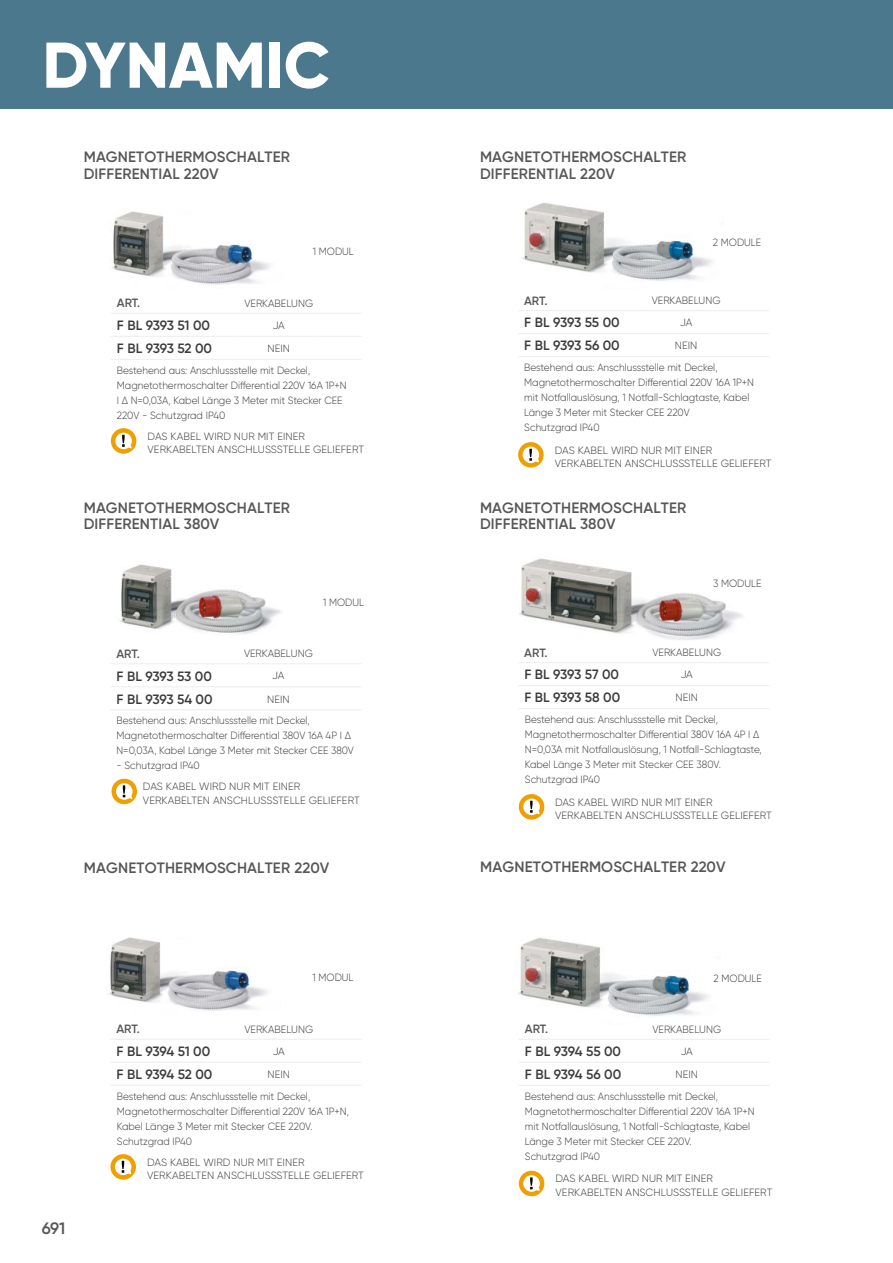
<style>
.page{position:relative;width:893px;height:1263px;background:#fff}
.page>*{position:absolute;margin:0;border:0;box-sizing:border-box;transform-origin:0 0}
.t1{font:800 64.5px "Gilroy";color:#fff}
.t2{font:600 16.5px "Gilroy";color:#575756}
.t3{font:600 15px/16.5px "Gilroy";letter-spacing:.01em;color:#575756}
.t4{font:600 13.5px/23px "Gilroy";letter-spacing:-.015em;color:#3c3c3b}
.t5{font:600 12px "Gilroy";letter-spacing:-.01em;color:#575756}
.t6{font:300 10.5px/15px "Gilroy";color:#3c3c3b;scale:.95 1}
.t7{font:300 10.5px/22.6px "Gilroy";color:#3c3c3b}
</style>
<div class="page">
<div style="left:0;top:0;width:893px;height:108px;background:#4b788c"></div>
<svg style="left:111px;top:428px;width:25px;height:26px"></svg>
<div style="left:115px;top:433px;width:17px;height:16px;background:#fff;border-radius:50%"></div>
<svg style="left:122px;top:435px;width:10px;height:13px"></svg>
<svg style="left:518px;top:442px;width:26px;height:26px"></svg>
<div style="left:523px;top:447px;width:16px;height:16px;background:#fff;border-radius:50%"></div>
<svg style="left:529px;top:449px;width:10px;height:13px"></svg>
<hr style="left:518px;top:310px;width:128px;height:1px;background:#ededed">
<hr style="left:646px;top:310px;width:80px;height:1px;background:#ededed">
<hr style="left:726px;top:310px;width:43px;height:1px;background:#ededed">
<hr style="left:518px;top:333px;width:128px;height:1px;background:#ededed">
<hr style="left:646px;top:333px;width:80px;height:1px;background:#ededed">
<hr style="left:726px;top:333px;width:43px;height:1px;background:#ededed">
<hr style="left:518px;top:356px;width:128px;height:1px;background:#ededed">
<hr style="left:646px;top:356px;width:80px;height:1px;background:#ededed">
<hr style="left:726px;top:356px;width:43px;height:1px;background:#ededed">
<hr style="left:111px;top:313px;width:127px;height:1px;background:#ededed">
<hr style="left:238px;top:313px;width:81px;height:1px;background:#ededed">
<hr style="left:319px;top:313px;width:43px;height:1px;background:#ededed">
<hr style="left:111px;top:336px;width:127px;height:1px;background:#ededed">
<hr style="left:238px;top:336px;width:81px;height:1px;background:#ededed">
<hr style="left:319px;top:336px;width:43px;height:1px;background:#ededed">
<hr style="left:111px;top:359px;width:127px;height:1px;background:#ededed">
<hr style="left:238px;top:359px;width:81px;height:1px;background:#ededed">
<hr style="left:319px;top:359px;width:43px;height:1px;background:#ededed">
<img style="left:522px;top:202px;width:191px;height:80px">
<img style="left:112px;top:211px;width:159px;height:74px">
<img style="left:119px;top:564px;width:162px;height:70px">
<hr style="left:518px;top:662px;width:128px;height:1px;background:#ededed">
<hr style="left:646px;top:662px;width:81px;height:1px;background:#ededed">
<hr style="left:727px;top:662px;width:42px;height:1px;background:#ededed">
<hr style="left:518px;top:685px;width:128px;height:1px;background:#ededed">
<hr style="left:646px;top:685px;width:81px;height:1px;background:#ededed">
<hr style="left:727px;top:685px;width:42px;height:1px;background:#ededed">
<hr style="left:518px;top:708px;width:128px;height:1px;background:#ededed">
<hr style="left:646px;top:708px;width:81px;height:1px;background:#ededed">
<hr style="left:727px;top:708px;width:42px;height:1px;background:#ededed">
<hr style="left:110px;top:663px;width:128px;height:1px;background:#ededed">
<hr style="left:238px;top:663px;width:81px;height:1px;background:#ededed">
<hr style="left:319px;top:663px;width:42px;height:1px;background:#ededed">
<hr style="left:110px;top:686px;width:128px;height:1px;background:#ededed">
<hr style="left:238px;top:686px;width:81px;height:1px;background:#ededed">
<hr style="left:319px;top:686px;width:42px;height:1px;background:#ededed">
<hr style="left:110px;top:709px;width:128px;height:1px;background:#ededed">
<hr style="left:238px;top:709px;width:81px;height:1px;background:#ededed">
<hr style="left:319px;top:709px;width:42px;height:1px;background:#ededed">
<img style="left:518px;top:937px;width:191px;height:80px">
<img style="left:109px;top:937px;width:159px;height:74px">
<hr style="left:519px;top:1039px;width:127px;height:1px;background:#ededed">
<hr style="left:646px;top:1039px;width:81px;height:1px;background:#ededed">
<hr style="left:727px;top:1039px;width:43px;height:1px;background:#ededed">
<hr style="left:519px;top:1062px;width:127px;height:1px;background:#ededed">
<hr style="left:646px;top:1062px;width:81px;height:1px;background:#ededed">
<hr style="left:727px;top:1062px;width:43px;height:1px;background:#ededed">
<hr style="left:519px;top:1085px;width:127px;height:1px;background:#ededed">
<hr style="left:646px;top:1085px;width:81px;height:1px;background:#ededed">
<hr style="left:727px;top:1085px;width:43px;height:1px;background:#ededed">
<hr style="left:110px;top:1039px;width:128px;height:1px;background:#ededed">
<hr style="left:238px;top:1039px;width:81px;height:1px;background:#ededed">
<hr style="left:319px;top:1039px;width:42px;height:1px;background:#ededed">
<hr style="left:110px;top:1062px;width:128px;height:1px;background:#ededed">
<hr style="left:238px;top:1062px;width:81px;height:1px;background:#ededed">
<hr style="left:319px;top:1062px;width:42px;height:1px;background:#ededed">
<hr style="left:110px;top:1085px;width:128px;height:1px;background:#ededed">
<hr style="left:238px;top:1085px;width:81px;height:1px;background:#ededed">
<hr style="left:319px;top:1085px;width:42px;height:1px;background:#ededed">
<img style="left:519px;top:558px;width:224px;height:82px">
<div style="left:519px;top:794px;width:25px;height:25px;background:#efa000;border-radius:50%"></div>
<svg style="left:523px;top:798px;width:17px;height:17px"></svg>
<svg style="left:530px;top:801px;width:10px;height:13px"></svg>
<div style="left:112px;top:779px;width:25px;height:25px;background:#efa000;border-radius:50%"></div>
<svg style="left:116px;top:783px;width:17px;height:17px"></svg>
<svg style="left:123px;top:785px;width:9px;height:14px"></svg>
<div style="left:519px;top:1171px;width:25px;height:25px;background:#efa000;border-radius:50%"></div>
<div style="left:523px;top:1175px;width:17px;height:17px;background:#fff;border-radius:50%"></div>
<svg style="left:530px;top:1177px;width:10px;height:14px"></svg>
<svg style="left:110px;top:1154px;width:26px;height:25px"></svg>
<svg style="left:115px;top:1158px;width:16px;height:17px"></svg>
<svg style="left:122px;top:1161px;width:9px;height:13px"></svg>
<h1 class="t1" style="left:43px;top:25px;width:289px">DYNAMIC</h1>
<h3 class="t3" style="left:84px;top:149px;width:208px">MAGNETOTHERMOSCHALTER<br>DIFFERENTIAL 220V</h3>
<p class="t6" style="left:313px;top:244px;width:45px">1 MODUL</p>
<p class="t5" style="left:117px;top:296px;width:25px">ART.</p>
<p class="t4" style="left:117px;top:314px;width:97px">F BL 9393 51 00<br>F BL 9393 52 00</p>
<p class="t7" style="left:244px;top:292px;width:70px;text-align:center">VERKABELUNG<br>JA<br>NEIN</p>
<p class="t6" style="left:117px;top:362px;width:243px">Bestehend aus: Anschlussstelle mit Deckel, Magnetothermoschalter Differential 220V 16A 1P+N I Δ N=0,03A, Kabel Länge 3 Meter mit Stecker CEE 220V - Schutzgrad IP40</p>
<p class="t7" style="left:148px;top:429px;width:218px;line-height:13.5px">DAS KABEL WIRD NUR MIT EINER<br>VERKABELTEN ANSCHLUSSSTELLE GELIEFERT</p>
<h3 class="t3" style="left:84px;top:499px;width:208px">MAGNETOTHERMOSCHALTER<br>DIFFERENTIAL 380V</h3>
<p class="t6" style="left:323px;top:595px;width:45px">1 MODUL</p>
<p class="t5" style="left:116px;top:646px;width:25px">ART.</p>
<p class="t4" style="left:117px;top:664px;width:98px">F BL 9393 53 00<br>F BL 9393 54 00</p>
<p class="t7" style="left:244px;top:642px;width:70px;text-align:center">VERKABELUNG<br>JA<br>NEIN</p>
<p class="t6" style="left:116px;top:713px;width:252px">Bestehend aus: Anschlussstelle mit Deckel,<br>Magnetothermoschalter Differential 380V 16A 4P I Δ<br>N=0,03A, Kabel Länge 3 Meter mit Stecker CEE 380V</p>
<p class="t6" style="left:116px;top:758px;width:89px">- Schutzgrad IP40</p>
<p class="t7" style="left:143px;top:780px;width:218px;line-height:13.5px">DAS KABEL WIRD NUR MIT EINER<br>VERKABELTEN ANSCHLUSSSTELLE GELIEFERT</p>
<h3 class="t3" style="left:84px;top:859px;width:247px">MAGNETOTHERMOSCHALTER 220V</h3>
<p class="t6" style="left:312px;top:970px;width:45px">1 MODUL</p>
<p class="t5" style="left:116px;top:1021px;width:25px">ART.</p>
<p class="t4" style="left:117px;top:1040px;width:97px">F BL 9394 51 00<br>F BL 9394 52 00</p>
<p class="t7" style="left:244px;top:1017px;width:70px;text-align:center">VERKABELUNG<br>JA<br>NEIN</p>
<p class="t6" style="left:117px;top:1088px;width:246px">Bestehend aus: Anschlussstelle mit Deckel, Magnetothermoschalter Differential 220V 16A 1P+N, Kabel Länge 3 Meter mit Stecker CEE 220V.<br>Schutzgrad IP40</p>
<h2 class="t2" style="left:42px;top:1218px;width:25px">691</h2>
<p class="t7" style="left:147px;top:1155px;width:218px;line-height:13.5px">DAS KABEL WIRD NUR MIT EINER<br>VERKABELTEN ANSCHLUSSSTELLE GELIEFERT</p>
<h3 class="t3" style="left:480px;top:149px;width:208px">MAGNETOTHERMOSCHALTER<br>DIFFERENTIAL 220V</h3>
<p class="t6" style="left:713px;top:235px;width:52px">2 MODULE</p>
<p class="t5" style="left:524px;top:293px;width:25px">ART.</p>
<p class="t4" style="left:524px;top:311px;width:97px">F BL 9393 55 00<br>F BL 9393 56 00</p>
<p class="t7" style="left:652px;top:289px;width:70px;text-align:center">VERKABELUNG<br>JA<br>NEIN</p>
<p class="t6" style="left:524px;top:360px;width:243px">Bestehend aus: Anschlussstelle mit Deckel, Magnetothermoschalter Differential 220V 16A 1P+N mit Notfallauslösung, 1 Notfall-Schlagtaste, Kabel Länge 3 Meter mit Stecker CEE 220V<br>Schutzgrad IP40</p>
<p class="t7" style="left:555px;top:443px;width:218px;line-height:13.5px">DAS KABEL WIRD NUR MIT EINER<br>VERKABELTEN ANSCHLUSSSTELLE GELIEFERT</p>
<h3 class="t3" style="left:480px;top:499px;width:208px">MAGNETOTHERMOSCHALTER<br>DIFFERENTIAL 380V</h3>
<p class="t6" style="left:713px;top:576px;width:52px">3 MODULE</p>
<p class="t5" style="left:524px;top:645px;width:25px">ART.</p>
<p class="t4" style="left:524px;top:663px;width:97px">F BL 9393 57 00<br>F BL 9393 58 00</p>
<p class="t7" style="left:652px;top:641px;width:70px;text-align:center">VERKABELUNG<br>JA<br>NEIN</p>
<p class="t6" style="left:525px;top:712px;width:251px">Bestehend aus: Anschlussstelle mit Deckel, Magnetothermoschalter Differential 380V 16A 4P I Δ N=0,03A mit Notfallauslösung, 1 Notfall-Schlagtaste, Kabel Länge 3 Meter mit Stecker CEE 380V.<br>Schutzgrad IP40</p>
<p class="t7" style="left:555px;top:795px;width:218px;line-height:13.5px">DAS KABEL WIRD NUR MIT EINER<br>VERKABELTEN ANSCHLUSSSTELLE GELIEFERT</p>
<h3 class="t3" style="left:480px;top:859px;width:247px">MAGNETOTHERMOSCHALTER 220V</h3>
<p class="t6" style="left:714px;top:970px;width:52px">2 MODULE</p>
<p class="t5" style="left:525px;top:1022px;width:25px">ART.</p>
<p class="t4" style="left:525px;top:1040px;width:98px">F BL 9394 55 00<br>F BL 9394 56 00</p>
<p class="t7" style="left:652px;top:1017px;width:70px;text-align:center">VERKABELUNG<br>JA<br>NEIN</p>
<p class="t6" style="left:525px;top:1088px;width:243px">Bestehend aus: Anschlussstelle mit Deckel, Magnetothermoschalter Differential 220V 16A 1P+N mit Notfallauslösung, 1 Notfall-Schlagtaste, Kabel Länge 3 Meter mit Stecker CEE 220V.<br>Schutzgrad IP40</p>
<p class="t7" style="left:555px;top:1172px;width:218px;line-height:13.5px">DAS KABEL WIRD NUR MIT EINER<br>VERKABELTEN ANSCHLUSSSTELLE GELIEFERT</p>
</div>
